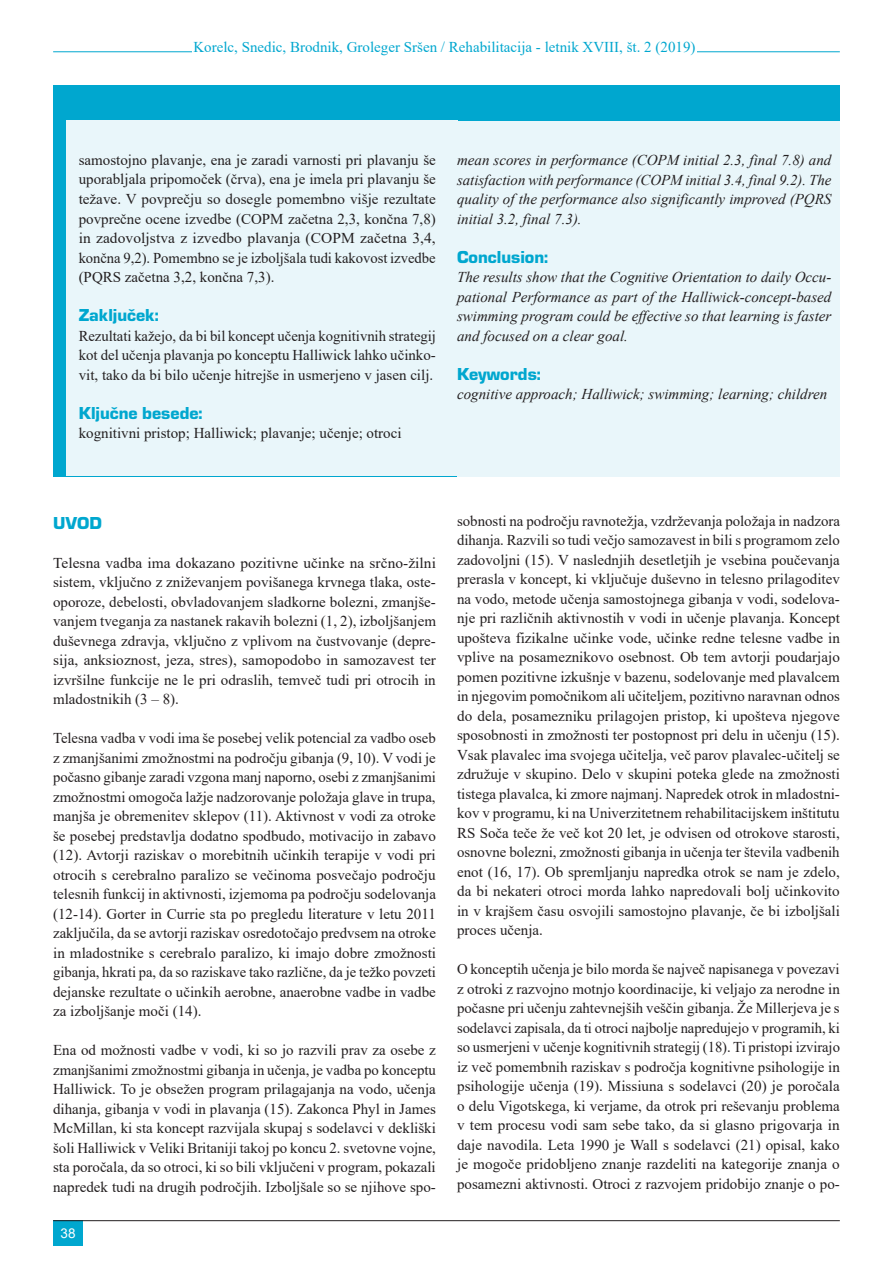
<style>
.page{position:relative;width:893px;height:1263px;background:#fff}
.page>*{position:absolute;margin:0;border:0;box-sizing:border-box;transform-origin:0 0}
.podnaslov{font:18px "Eurostile TEE Blac";color:#00a7cf}
.body_tekst{font:15px/19.5px "Times New Roman";color:#231f20;text-align:justify}
.body_tekst_italic{font:italic 15px/19.5px "Times New Roman";color:#231f20;text-align:justify}
.t1{font:15px "Times New Roman";color:#00a7cf}
.t2{font:13.5px "Arial";color:#fff}
</style>
<div class="page">
<div style="left:53px;top:85px;width:787px;height:391px;background:#00a7cf"></div>
<div style="left:66px;top:121px;width:391px;height:355px;background:#e9f6fa"></div>
<div style="left:457px;top:121px;width:383px;height:355px;background:#e9f6fa"></div>
<hr style="left:53px;top:52px;width:787px;height:1px;background:#00a7cf">
<div style="left:192px;top:34px;width:505px;height:25px;background:#fff"></div>
<div style="left:53px;top:1220px;width:30px;height:26px;background:#00a7cf"></div>
<hr style="left:53px;top:1220px;width:787px;height:1px;background:#231f20">
<p class="t1" style="left:193px;top:36px;width:504px">Korelc, Snedic, Brodnik, Groleger Sršen / Rehabilitacija - letnik XVIII, št. 2 (2019)</p>
<p class="body_tekst" style="left:79px;top:150px;width:359px">samostojno plavanje, ena je zaradi varnosti pri plavanju še uporabljala pripomoček (črva), ena je imela pri plavanju še težave. V povprečju so dosegle pomembno višje rezultate povprečne ocene izvedbe (COPM začetna 2,3, končna 7,8) in zadovoljstva z izvedbo plavanja (COPM začetna 3,4, končna 9,2). Pomembno se je izboljšala tudi kakovost izvedbe (PQRS začetna 3,2, končna 7,3).</p>
<p class="podnaslov" style="left:79px;top:305px;width:82px">Zaključek:</p>
<p class="body_tekst" style="left:79px;top:325px;width:359px">Rezultati kažejo, da bi bil koncept učenja kognitivnih strategij kot del učenja plavanja po konceptu Halliwick lahko učinko&shy;vit, tako da bi bilo učenje hitrejše in usmerjeno v jasen cilj.</p>
<p class="podnaslov" style="left:79px;top:403px;width:125px">Ključne besede:</p>
<p class="body_tekst" style="left:79px;top:423px;width:324px">kognitivni pristop; Halliwick; plavanje; učenje; otroci</p>
<p class="body_tekst_italic" style="left:457px;top:150px;width:376px">mean scores in performance (COPM initial 2.3, final 7.8) and satisfaction with performance (COPM initial 3.4, final 9.2). The quality of the performance also significantly improved (PQRS initial 3.2, final 7.3).</p>
<p class="podnaslov" style="left:457px;top:247px;width:93px">Conclusion:</p>
<p class="body_tekst_italic" style="left:457px;top:267px;width:376px">The results show that the Cognitive Orientation to daily Occu&shy;pational Performance as part of the Halliwick-concept-based swimming program could be effective so that learning is faster and focused on a clear goal.</p>
<p class="podnaslov" style="left:457px;top:364px;width:85px">Keywords:</p>
<p class="body_tekst_italic" style="left:457px;top:384px;width:372px">cognitive approach; Halliwick; swimming; learning; children</p>
<p class="podnaslov" style="left:53px;top:513px;width:50px">UVOD</p>
<p class="body_tekst" style="left:53px;top:553px;width:384px">Telesna vadba ima dokazano pozitivne učinke na srčno-žilni sistem, vključno z zniževanjem povišanega krvnega tlaka, oste&shy;oporoze, debelosti, obvladovanjem sladkorne bolezni, zmanjše&shy;vanjem tveganja za nastanek rakavih bolezni (1, 2), izboljšanjem duševnega zdravja, vključno z vplivom na čustvovanje (depre&shy;sija, anksioznost, jeza, stres), samopodobo in samozavest ter izvršilne funkcije ne le pri odraslih, temveč tudi pri otrocih in mladostnikih (3 – 8).</p>
<p class="body_tekst" style="left:53px;top:728px;width:384px">Telesna vadba v vodi ima še posebej velik potencial za vadbo oseb z zmanjšanimi zmožnostmi na področju gibanja (9, 10). V vodi je počasno gibanje zaradi vzgona manj naporno, osebi z zmanjšanimi zmožnostmi omogoča lažje nadzorovanje položaja glave in trupa, manjša je obremenitev sklepov (11). Aktivnost v vodi za otroke še posebej predstavlja dodatno spodbudo, motivacijo in zabavo (12). Avtorji raziskav o morebitnih učinkih terapije v vodi pri otrocih s cerebralno paralizo se večinoma posvečajo področju telesnih funkcij in aktivnosti, izjemoma pa področju sodelovanja (12-14). Gorter in Currie sta po pregledu literature v letu 2011 zaključila, da se avtorji raziskav osredotočajo predvsem na otroke in mladostnike s cerebralo paralizo, ki imajo dobre zmožnosti gibanja, hkrati pa, da so raziskave tako različne, da je težko povzeti dejanske rezultate o učinkih aerobne, anaerobne vadbe in vadbe za izboljšanje moči (14).</p>
<p class="body_tekst" style="left:53px;top:1040px;width:384px">Ena od možnosti vadbe v vodi, ki so jo razvili prav za osebe z zmanjšanimi zmožnostmi gibanja in učenja, je vadba po konceptu Halliwick. To je obsežen program prilagajanja na vodo, učenja dihanja, gibanja v vodi in plavanja (15). Zakonca Phyl in James McMillan, ki sta koncept razvijala skupaj s sodelavci v dekliški šoli Halliwick v Veliki Britaniji takoj po koncu 2. svetovne vojne, sta poročala, da so otroci, ki so bili vključeni v program, pokazali napredek tudi na drugih področjih. Izboljšale so se njihove spo-</p>
<p class="t2" style="left:61px;top:1224px;width:17px">38</p>
<p class="body_tekst" style="left:457px;top:510px;width:384px">sobnosti na področju ravnotežja, vzdrževanja položaja in nadzora dihanja. Razvili so tudi večjo samozavest in bili s programom zelo zadovoljni (15). V naslednjih desetletjih je vsebina poučevanja prerasla v koncept, ki vključuje duševno in telesno prilagoditev na vodo, metode učenja samostojnega gibanja v vodi, sodelova&shy;nje pri različnih aktivnostih v vodi in učenje plavanja. Koncept upošteva fizikalne učinke vode, učinke redne telesne vadbe in vplive na posameznikovo osebnost. Ob tem avtorji poudarjajo pomen pozitivne izkušnje v bazenu, sodelovanje med plavalcem in njegovim pomočnikom ali učiteljem, pozitivno naravnan odnos do dela, posamezniku prilagojen pristop, ki upošteva njegove sposobnosti in zmožnosti ter postopnost pri delu in učenju (15).<br>Vsak plavalec ima svojega učitelja, več parov plavalec-učitelj se združuje v skupino. Delo v skupini poteka glede na zmožnosti tistega plavalca, ki zmore najmanj. Napredek otrok in mladostni&shy;kov v programu, ki na Univerzitetnem rehabilitacijskem inštitutu RS Soča teče že več kot 20 let, je odvisen od otrokove starosti, osnovne bolezni, zmožnosti gibanja in učenja ter števila vadbenih enot (16, 17). Ob spremljanju napredka otrok se nam je zdelo, da bi nekateri otroci morda lahko napredovali bolj učinkovito in v krajšem času osvojili samostojno plavanje, če bi izboljšali proces učenja.</p>
<p class="body_tekst" style="left:457px;top:959px;width:384px">O konceptih učenja je bilo morda še največ napisanega v povezavi z otroki z razvojno motnjo koordinacije, ki veljajo za nerodne in počasne pri učenju zahtevnejših veščin gibanja. Že Millerjeva je s sodelavci zapisala, da ti otroci najbolje napredujejo v programih, ki so usmerjeni v učenje kognitivnih strategij (18). Ti pristopi izvirajo iz več pomembnih raziskav s področja kognitivne psihologije in psihologije učenja (19). Missiuna s sodelavci (20) je poročala o delu Vigotskega, ki verjame, da otrok pri reševanju problema v tem procesu vodi sam sebe tako, da si glasno prigovarja in daje navodila. Leta 1990 je Wall s sodelavci (21) opisal, kako je mogoče pridobljeno znanje razdeliti na kategorije znanja o posamezni aktivnosti. Otroci z razvojem pridobijo znanje o po-</p>
</div>
